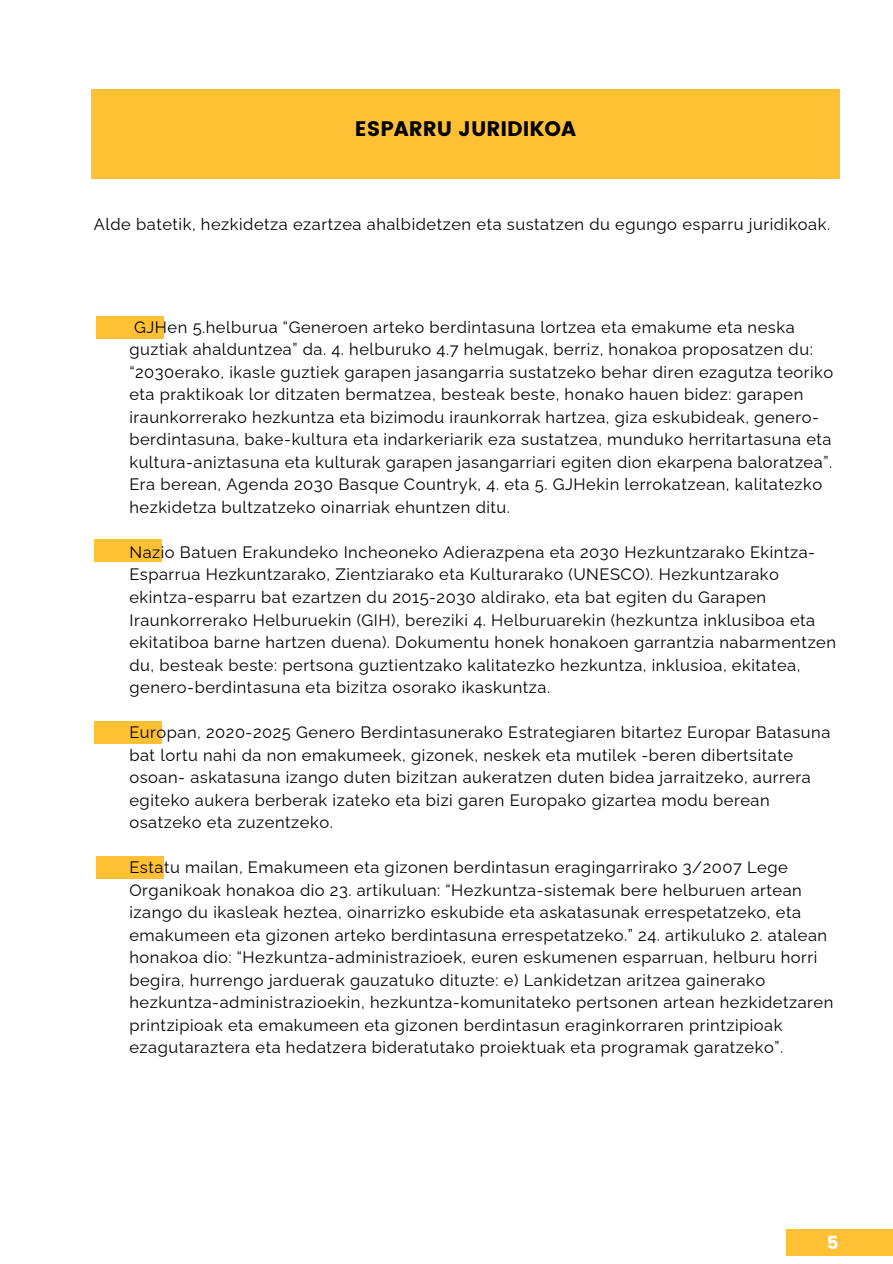
<style>
.page{position:relative;width:893px;height:1264px;background:#fff}
.page>*{position:absolute;margin:0;border:0;box-sizing:border-box;transform-origin:0 0}
.t1{font:21px "Poppins";color:#000}
.t2{font:18px "Poppins";color:#fff}
.t3{font:16.5px/22.5px "Raleway";letter-spacing:.03em;color:#000}
</style>
<div class="page">
<div style="left:91px;top:89px;width:748px;height:90px;background:#ffc133"></div>
<div style="left:96px;top:316px;width:67px;height:22px;background:#ffc133"></div>
<div style="left:94px;top:539px;width:67px;height:23px;background:#ffc133"></div>
<div style="left:94px;top:721px;width:67px;height:22px;background:#ffc133"></div>
<div style="left:96px;top:856px;width:67px;height:22px;background:#ffc133"></div>
<div style="left:786px;top:1229px;width:106px;height:26px;background:#ffc133"></div>
<h1 class="t1" style="left:355px;top:116px;width:223px">ESPARRU JURIDIKOA</h1>
<p class="t3" style="left:94px;top:213px;width:737px">Alde batetik, hezkidetza ezartzea ahalbidetzen eta sustatzen du egungo esparru juridikoak.</p>
<p class="t3" style="left:129px;top:316px;width:705px">GJHen 5.helburua “Generoen arteko berdintasuna lortzea eta emakume eta neska guztiak ahalduntzea” da. 4. helburuko 4.7 helmugak, berriz, honakoa proposatzen du: “2030erako, ikasle guztiek garapen jasangarria sustatzeko behar diren ezagutza teoriko eta praktikoak lor ditzaten bermatzea, besteak beste, honako hauen bidez: garapen iraunkorrerako hezkuntza eta bizimodu iraunkorrak hartzea, giza eskubideak, genero&shy;berdintasuna, bake-kultura eta indarkeriarik eza sustatzea, munduko herritartasuna eta kultura-aniztasuna eta kulturak garapen jasangarriari egiten dion ekarpena baloratzea”.<br>Era berean, Agenda 2030 Basque Countryk, 4. eta 5. GJHekin lerrokatzean, kalitatezko hezkidetza bultzatzeko oinarriak ehuntzen ditu.</p>
<p class="t3" style="left:129px;top:541px;width:708px">Nazio Batuen Erakundeko Incheoneko Adierazpena eta 2030 Hezkuntzarako Ekintza-Esparrua Hezkuntzarako, Zientziarako eta Kulturarako (UNESCO). Hezkuntzarako ekintza-esparru bat ezartzen du 2015-2030 aldirako, eta bat egiten du Garapen Iraunkorrerako Helburuekin (GIH), bereziki 4. Helburuarekin (hezkuntza inklusiboa eta ekitatiboa barne hartzen duena). Dokumentu honek honakoen garrantzia nabarmentzen du, besteak beste: pertsona guztientzako kalitatezko hezkuntza, inklusioa, ekitatea, genero-berdintasuna eta bizitza osorako ikaskuntza.</p>
<p class="t3" style="left:129px;top:721px;width:702px">Europan, 2020-2025 Genero Berdintasunerako Estrategiaren bitartez Europar Batasuna bat lortu nahi da non emakumeek, gizonek, neskek eta mutilek -beren dibertsitate osoan- askatasuna izango duten bizitzan aukeratzen duten bidea jarraitzeko, aurrera egiteko aukera berberak izateko eta bizi garen Europako gizartea modu berean osatzeko eta zuzentzeko.</p>
<p class="t3" style="left:129px;top:856px;width:705px">Estatu mailan, Emakumeen eta gizonen berdintasun eragingarrirako 3/2007 Lege Organikoak honakoa dio 23. artikuluan: “Hezkuntza-sistemak bere helburuen artean izango du ikasleak heztea, oinarrizko eskubide eta askatasunak errespetatzeko, eta emakumeen eta gizonen arteko berdintasuna errespetatzeko.” 24. artikuluko 2. atalean honakoa dio: “Hezkuntza-administrazioek, euren eskumenen esparruan, helburu horri begira, hurrengo jarduerak gauzatuko dituzte: e) Lankidetzan aritzea gainerako hezkuntza-administrazioekin, hezkuntza-komunitateko pertsonen artean hezkidetzaren printzipioak eta emakumeen eta gizonen berdintasun eraginkorraren printzipioak ezagutaraztera eta hedatzera bideratutako proiektuak eta programak garatzeko”.</p>
<p class="t2" style="left:826px;top:1231px;width:13px">5</p>
</div>
